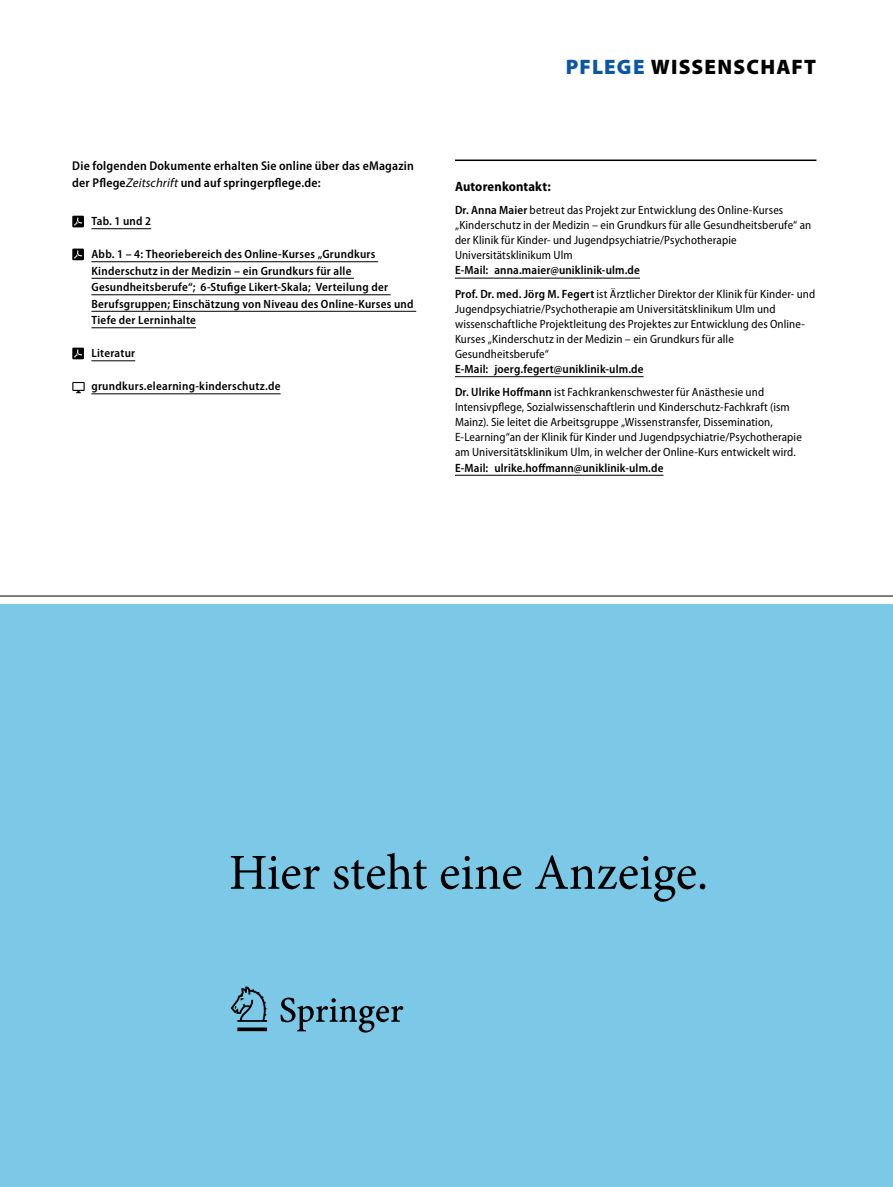
<style>
.page{position:relative;width:893px;height:1187px;background:#fff}
.page>*{position:absolute;margin:0;border:0;box-sizing:border-box;transform-origin:0 0}
.t1{font:900 21px "Myriad Pro";letter-spacing:.055em;color:#000}
.NoXML_Author_Contact{font:700 semi-condensed 13.5px "Myriad Pro";letter-spacing:.01em;color:#000}
.Box_Heading_ESM{font:600 semi-condensed 12.75px/17px "Myriad Pro";letter-spacing:.015em;color:#000}
.NoXML_Author_Appendi{font:semi-condensed 12px/15px "Myriad Pro";letter-spacing:.01em;color:#000}
.Para_Link_Editor{font:600 semi-condensed 12px/16.5px "Myriad Pro";letter-spacing:.02em;color:#000}
.NoXML_Author_Mail_Ad{font:600 semi-condensed 12px "Myriad Pro";letter-spacing:.01em;color:#000}
.s1{font-weight:400;font-style:italic;font-stretch:normal}
.s2{color:#0b56a5}
.s3{font-weight:600}
</style>
<div class="page">
<hr style="left:91px;top:228px;width:60px;height:1px;background:#000">
<hr style="left:91px;top:261px;width:287px;height:1px;background:#000">
<hr style="left:91px;top:278px;width:263px;height:1px;background:#000">
<hr style="left:91px;top:294px;width:300px;height:1px;background:#000">
<hr style="left:91px;top:311px;width:325px;height:1px;background:#000">
<hr style="left:91px;top:327px;width:105px;height:1px;background:#000">
<hr style="left:91px;top:360px;width:44px;height:1px;background:#000">
<hr style="left:91px;top:393px;width:190px;height:1px;background:#000">
<svg style="left:72px;top:216px;width:12px;height:11px"></svg>
<svg style="left:72px;top:248px;width:12px;height:12px"></svg>
<svg style="left:72px;top:347px;width:12px;height:12px"></svg>
<svg style="left:72px;top:382px;width:13px;height:11px"></svg>
<hr style="left:455px;top:159px;width:361px;height:2px;background:#000">
<hr style="left:455px;top:278px;width:185px;height:1px;background:#000">
<hr style="left:455px;top:376px;width:188px;height:1px;background:#000">
<hr style="left:455px;top:475px;width:208px;height:1px;background:#000">
<hr style="left:0;top:595px;width:893px;height:1px;background:#000">
<div style="left:0;top:604px;width:893px;height:582px;background:#7bc8e7"></div>
<svg style="left:231px;top:853px;width:474px;height:48px"></svg>
<svg style="left:231px;top:986px;width:172px;height:46px"></svg>
<p class="Box_Heading_ESM" style="left:72px;top:158px;width:343px">Die folgenden Dokumente erhalten Sie online über das eMagazin der Pflege<span class="s1">Zeitschrift</span> und auf springerpflege.de:</p>
<p class="Para_Link_Editor" style="left:91px;top:213px;width:61px">Tab. 1 und 2</p>
<p class="Para_Link_Editor" style="left:91px;top:246px;width:324px">Abb. 1 – 4: Theoriebereich des Online-Kurses „Grundkurs Kinderschutz in der Medizin – ein Grundkurs für alle Gesundheitsberufe“; 6-Stufige Likert-Skala; Verteilung der Berufsgruppen; Einschätzung von Niveau des Online-Kurses und Tiefe der Lerninhalte</p>
<p class="Para_Link_Editor" style="left:91px;top:345px;width:45px">Literatur</p>
<p class="Para_Link_Editor" style="left:91px;top:378px;width:191px">grundkurs.elearning-kinderschutz.de</p>
<h1 class="t1" style="left:566px;top:55px;width:252px"><span class="s2">PFLEGE</span> WISSENSCHAFT</h1>
<p class="NoXML_Author_Contact" style="left:455px;top:179px;width:97px">Autorenkontakt:</p>
<p class="NoXML_Author_Appendi" style="left:455px;top:203px;width:358px"><span class="s3">Dr. Anna Maier</span> betreut das Projekt zur Entwicklung des Online-Kurses „Kinderschutz in der Medizin – ein Grundkurs für alle Gesundheitsberufe“ an der Klinik für Kinder- und Jugendpsychiatrie/Psychotherapie Universitätsklinikum Ulm</p>
<p class="NoXML_Author_Mail_Ad" style="left:455px;top:264px;width:186px">E-Mail: anna.maier@uniklinik-ulm.de</p>
<p class="NoXML_Author_Appendi" style="left:455px;top:286px;width:362px"><span class="s3">Prof. Dr. med. Jörg M. Fegert</span> ist Ärztlicher Direktor der Klinik für Kinder- und Jugendpsychiatrie/Psychotherapie am Universitätsklinikum Ulm und wissenschaftliche Projektleitung des Projektes zur Entwicklung des Online-Kurses „Kinderschutz in der Medizin – ein Grundkurs für alle Gesundheitsberufe“</p>
<p class="NoXML_Author_Mail_Ad" style="left:455px;top:362px;width:190px">E-Mail: joerg.fegert@uniklinik-ulm.de</p>
<p class="NoXML_Author_Appendi" style="left:455px;top:385px;width:348px"><span class="s3">Dr. Ulrike Hoffmann</span> ist Fachkrankenschwester für Anästhesie und Intensivpflege, Sozialwissenschaftlerin und Kinderschutz-Fachkraft (ism Mainz). Sie leitet die Arbeitsgruppe „Wissenstransfer, Dissemination, E-Learning“an der Klinik für Kinder und Jugendpsychiatrie/Psychotherapie am Universitätsklinikum Ulm, in welcher der Online-Kurs entwickelt wird.</p>
<p class="NoXML_Author_Mail_Ad" style="left:455px;top:461px;width:210px">E-Mail: ulrike.hoffmann@uniklinik-ulm.de</p>
</div>
